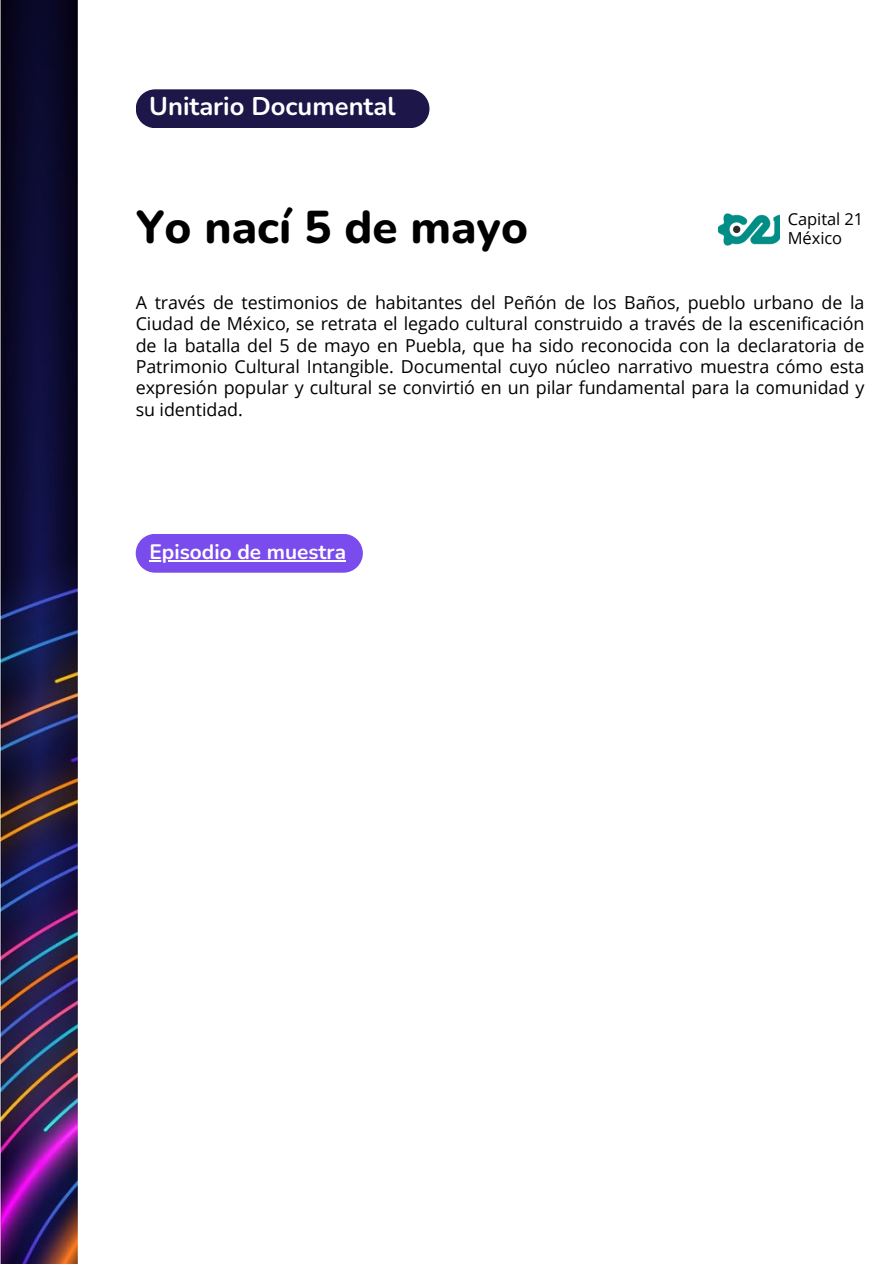
<style>
.page{position:relative;width:894px;height:1264px;background:#fff}
.page>*{position:absolute;margin:0;border:0;box-sizing:border-box;transform-origin:0 0}
.t1{font:800 45.75px "Nunito";color:#000}
.t2{font:700 25.5px "Nunito";color:#fff}
.t3{font:700 20.85px "Nunito";color:#fff}
.t4{font:17.85px/21.3px "Open Sans";letter-spacing:-.005em;color:#000;text-align:justify}
.t5{font:16.5px "Open Sans";letter-spacing:-.005em;color:#000}
</style>
<div class="page">
<img style="left:0;top:0;width:78px;height:1263px">
<div style="left:136px;top:89px;width:293px;height:39px;background:#1c1649"></div>
<div style="left:136px;top:534px;width:227px;height:38px;background:#7a4ced"></div>
<img style="left:718px;top:213px;width:61px;height:33px">
<hr style="left:149px;top:560px;width:197px;height:1px;background:#fff">
<p class="t2" style="left:149px;top:90px;width:248px">Unitario Documental</p>
<p class="t1" style="left:136px;top:197px;width:393px">Yo nací 5 de mayo</p>
<p class="t5" style="left:787px;top:207px;width:77px">Capital 21</p>
<p class="t5" style="left:787px;top:226px;width:56px">México</p>
<h1 class="t4" style="left:136px;top:291px;width:730px">A través de testimonios de habitantes del Peñón de los Baños, pueblo urbano de la Ciudad de México, se retrata el legado cultural construido a través de la escenificación de la batalla del 5 de mayo en Puebla, que ha sido reconocida con la declaratoria de Patrimonio Cultural Intangible. Documental cuyo núcleo narrativo muestra cómo esta expresión popular y cultural se convirtió en un pilar fundamental para la comunidad y su identidad.</h1>
<h2 class="t3" style="left:149px;top:538px;width:198px">Episodio de muestra</h2>
</div>
